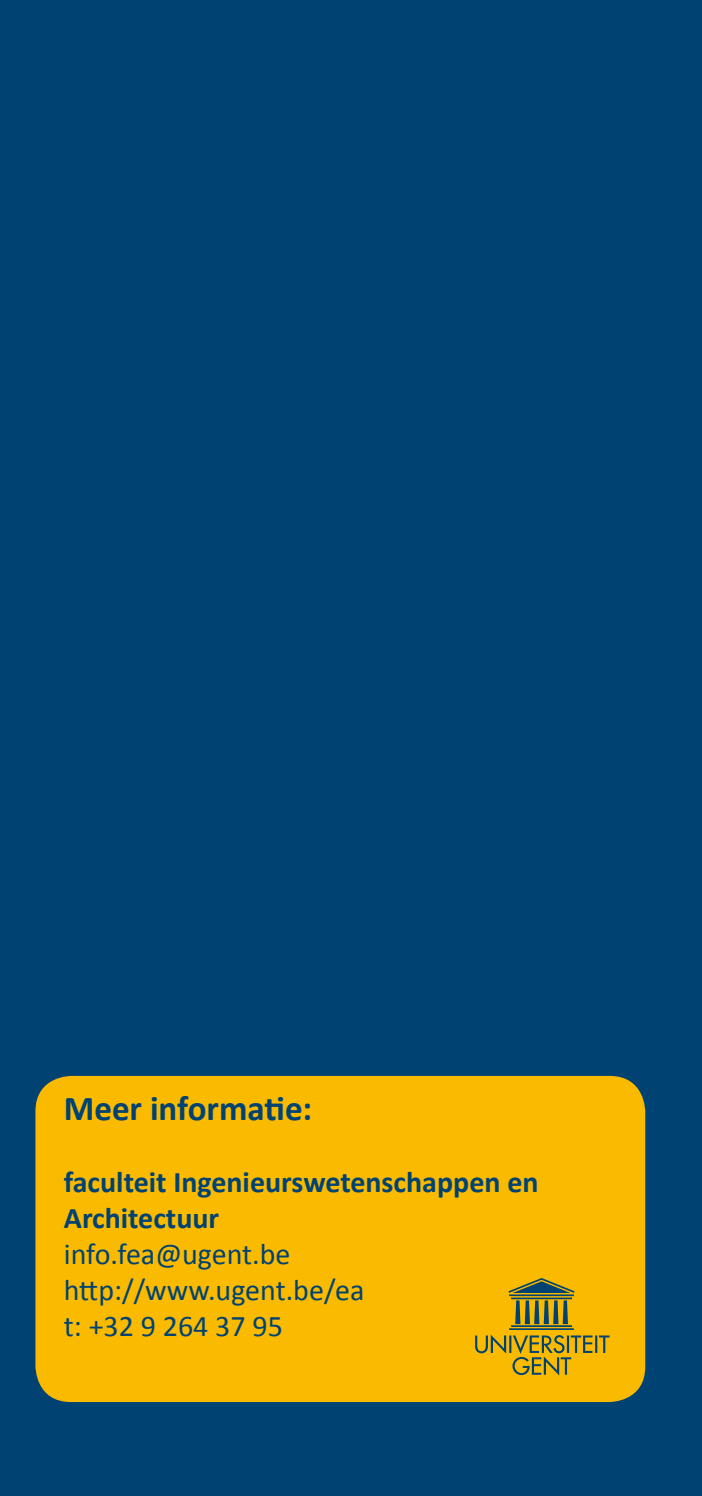
<style>
.page{position:relative;width:702px;height:1496px;background:#fff}
.page>*{position:absolute;margin:0;border:0;box-sizing:border-box;transform-origin:0 0}
.t1{font:700 35px "Calibri";color:#004272}
.t2{font:30px/36px "Calibri";color:#004272}
.t3{font:700 30px/36px "Calibri";color:#004272}
</style>
<div class="page">
<div style="left:0;top:0;width:702px;height:1495px;background:#004272"></div>
<div style="left:35px;top:1075px;width:610px;height:326px;background:#faba00;border-radius:35px"></div>
<svg style="left:475px;top:1278px;width:134px;height:97px"></svg>
<p class="t1" style="left:64px;top:1086px;width:250px">Meer informatie:</p>
<p class="t3" style="left:64px;top:1162px;width:476px">faculteit Ingenieurswetenschappen en<br>Architectuur</p>
<p class="t2" style="left:64px;top:1234px;width:302px">info.fea@ugent.be http://www.ugent.be/ea t: +32 9 264 37 95</p>
</div>
